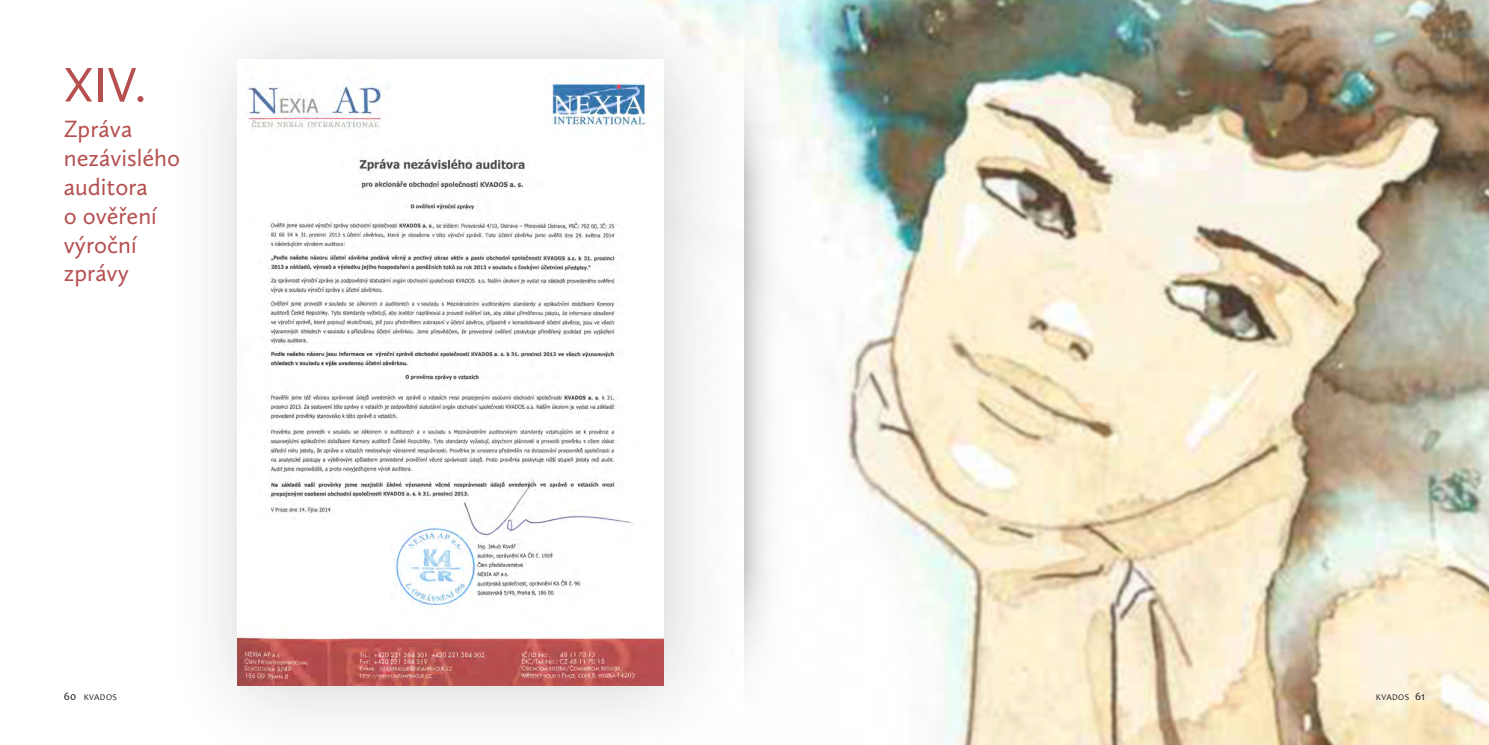
<style>
.page{position:relative;width:1489px;height:745px;background:#fff}
.page>*{position:absolute;margin:0;border:0;box-sizing:border-box;transform-origin:0 0}
.t1{font:50px "Calluna Sans";color:#b64f50}
.t2{font:24.38px/28.8px "Calluna Sans";color:#b64f50}
.t3{font:8.75px "Candara";letter-spacing:.04em;color:#231f20}
.s1{font-size:11.25px}
</style>
<div class="page">
<img style="left:816px;top:0;width:672px;height:744px">
<div style="left:163px;top:0;width:584px;height:744px;background:#231f20;opacity:.2"></div>
<img style="left:237px;top:59px;width:426px;height:626px">
<svg style="left:744px;top:0;width:72px;height:744px"></svg>
<p class="t1" style="left:64px;top:54px;width:84px">XIV.</p>
<p class="t2" style="left:64px;top:114px;width:118px">Zpráva nezávislého auditora<br>o ověření výroční zprávy</p>
<p class="t3" style="left:64px;top:691px;width:55px"><span class="s1">60</span> KVADOS</p>
<p class="t3" style="left:1375px;top:691px;width:51px">KVADOS <span class="s1">61</span></p>
</div>
